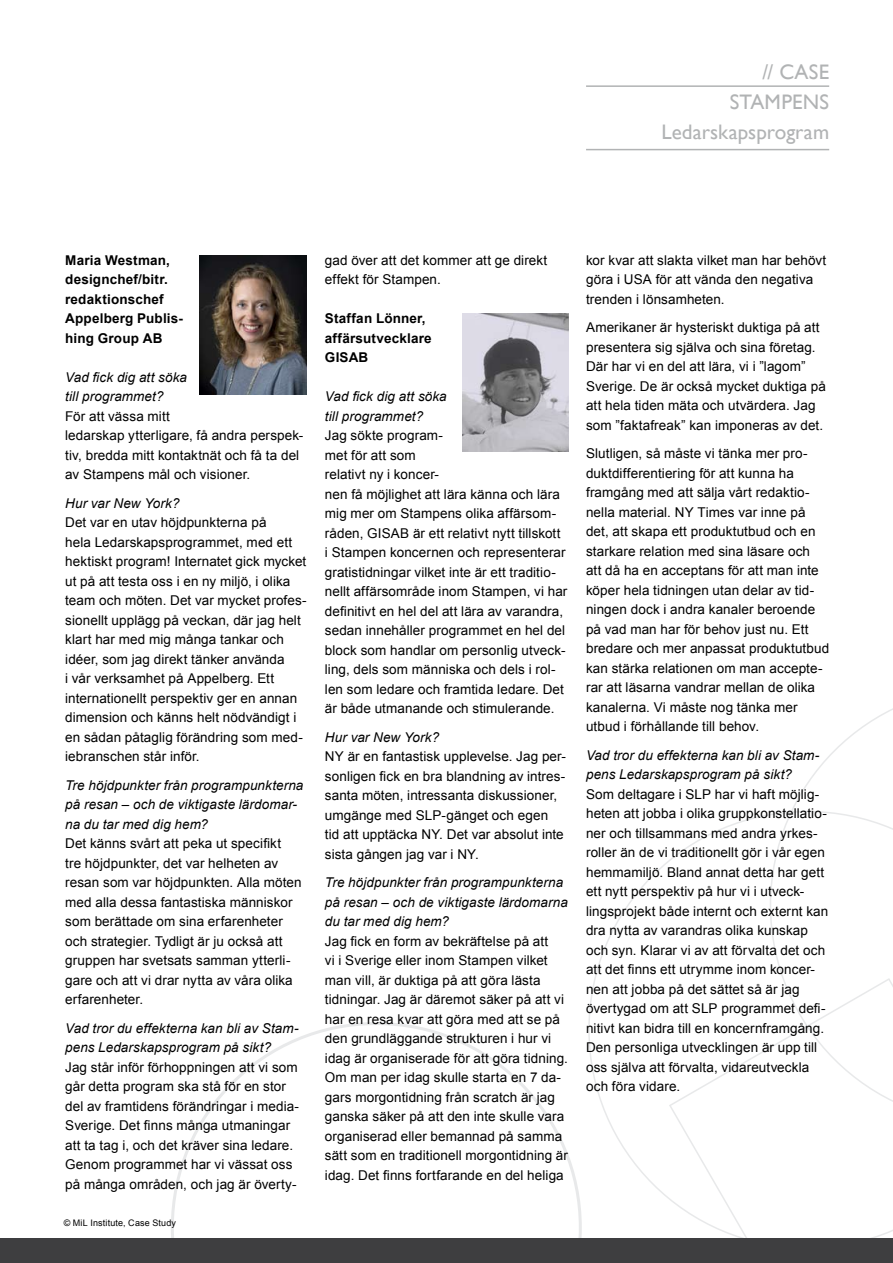
<style>
.page{position:relative;width:893px;height:1263px;background:#fff}
.page>*{position:absolute;margin:0;border:0;box-sizing:border-box;transform-origin:0 0}
.t1{font:21px/30px "Gill Sans";letter-spacing:.005em;color:#b1b3b4;text-align:right}
.t2{font:13.5px/19.5px "Arial";letter-spacing:.005em;color:#000}
.t3{font:italic 13.5px/19.5px "Arial";letter-spacing:.005em;color:#000}
.t4{font:700 13.5px/19.5px "Arial";letter-spacing:.015em;color:#000}
.t5{font:9px "Arial";letter-spacing:.02em;color:#000}
</style>
<div class="page">
<svg style="left:791px;top:708px;width:102px;height:103px"></svg>
<svg style="left:588px;top:811px;width:305px;height:427px"></svg>
<svg style="left:171px;top:1022px;width:411px;height:216px"></svg>
<div style="left:0;top:1238px;width:893px;height:25px;background:#3e3e40"></div>
<img style="left:200px;top:255px;width:107px;height:139px">
<img style="left:462px;top:314px;width:106px;height:138px">
<hr style="left:586px;top:85px;width:243px;height:2px;background:#b1b3b4">
<hr style="left:586px;top:149px;width:243px;height:1px;background:#b1b3b4">
<h1 class="t1" style="left:661px;top:57px;width:169px">// CASE<br>STAMPENS<br>Ledarskapsprogram</h1>
<p class="t4" style="left:65px;top:251px;width:119px">Maria Westman, designchef/bitr. redaktionschef<br>Appelberg Publis&shy;hing Group AB</p>
<p class="t3" style="left:65px;top:368px;width:123px">Vad fick dig att söka till programmet?</p>
<p class="t2" style="left:65px;top:407px;width:240px">För att vässa mitt<br>ledarskap ytterligare, få andra perspek&shy;tiv, bredda mitt kontaktnät och få ta del av Stampens mål och visioner.</p>
<p class="t3" style="left:65px;top:494px;width:116px">Hur var New York?</p>
<p class="t2" style="left:65px;top:513px;width:243px">Det var en utav höjdpunkterna på<br>hela Ledarskapsprogrammet, med ett hektiskt program! Internatet gick mycket ut på att testa oss i en ny miljö, i olika team och möten. Det var mycket profes&shy;sionellt upplägg på veckan, där jag helt klart har med mig många tankar och idéer, som jag direkt tänker använda<br>i vår verksamhet på Appelberg. Ett internationellt perspektiv ger en annan dimension och känns helt nödvändigt i en sådan påtaglig förändring som med&shy;iebranschen står inför.</p>
<p class="t3" style="left:65px;top:776px;width:240px">Tre höjdpunkter från programpunkterna på resan – och de viktigaste lärdomar&shy;na du tar med dig hem?</p>
<p class="t2" style="left:65px;top:834px;width:238px">Det känns svårt att peka ut specifikt<br>tre höjdpunkter, det var helheten av resan som var höjdpunkten. Alla möten med alla dessa fantastiska människor som berättade om sina erfarenheter och strategier. Tydligt är ju också att gruppen har svetsats samman ytterli&shy;gare och att vi drar nytta av våra olika erfarenheter.</p>
<p class="t3" style="left:65px;top:1018px;width:235px">Vad tror du effekterna kan bli av Stam&shy;pens Ledarskapsprogram på sikt?</p>
<p class="t2" style="left:65px;top:1057px;width:235px">Jag står inför förhoppningen att vi som går detta program ska stå för en stor del av framtidens förändringar i media-Sverige. Det finns många utmaningar att ta tag i, och det kräver sina ledare.<br>Genom programmet har vi vässat oss på många områden, och jag är överty-</p>
<p class="t5" style="left:64px;top:1217px;width:114px">© MiL Institute, Case Study</p>
<p class="t2" style="left:325px;top:251px;width:224px">gad över att det kommer att ge direkt effekt för Stampen.</p>
<p class="t4" style="left:325px;top:309px;width:108px">Staffan Lönner, affärsutvecklare<br>GISAB</p>
<p class="t3" style="left:325px;top:387px;width:123px">Vad fick dig att söka till programmet?</p>
<p class="t2" style="left:325px;top:426px;width:244px">Jag sökte program-<br>met för att som<br>relativt ny i koncer-<br>nen få möjlighet att lära känna och lära mig mer om Stampens olika affärsom&shy;råden, GISAB är ett relativt nytt tillskott<br>i Stampen koncernen och representerar gratistidningar vilket inte är ett traditio&shy;nellt affärsområde inom Stampen, vi har definitivt en hel del att lära av varandra, sedan innehåller programmet en hel del block som handlar om personlig utveck&shy;ling, dels som människa och dels i rol&shy;len som ledare och framtida ledare. Det är både utmanande och stimulerande.</p>
<p class="t3" style="left:325px;top:728px;width:116px">Hur var New York?</p>
<p class="t2" style="left:325px;top:747px;width:242px">NY är en fantastisk upplevelse. Jag per&shy;sonligen fick en bra blandning av intres&shy;santa möten, intressanta diskussioner, umgänge med SLP-gänget och egen tid att upptäcka NY. Det var absolut inte sista gången jag var i NY.</p>
<p class="t3" style="left:325px;top:873px;width:244px">Tre höjdpunkter från programpunkterna på resan – och de viktigaste lärdomarna du tar med dig hem?</p>
<p class="t2" style="left:325px;top:931px;width:245px">Jag fick en form av bekräftelse på att<br>vi i Sverige eller inom Stampen vilket man vill, är duktiga på att göra lästa tidningar. Jag är däremot säker på att vi har en resa kvar att göra med att se på den grundläggande strukturen i hur vi idag är organiserade för att göra tidning.<br>Om man per idag skulle starta en 7 da&shy;gars morgontidning från scratch är jag ganska säker på att den inte skulle vara organiserad eller bemannad på samma sätt som en traditionell morgontidning är idag. Det finns fortfarande en del heliga</p>
<p class="t2" style="left:586px;top:251px;width:242px">kor kvar att slakta vilket man har behövt göra i USA för att vända den negativa trenden i lönsamheten.</p>
<p class="t2" style="left:586px;top:318px;width:241px">Amerikaner är hysteriskt duktiga på att presentera sig själva och sina företag.<br>Där har vi en del att lära, vi i ”lagom” Sverige. De är också mycket duktiga på att hela tiden mäta och utvärdera. Jag som ”faktafreak” kan imponeras av det.</p>
<p class="t2" style="left:586px;top:444px;width:245px">Slutligen, så måste vi tänka mer pro&shy;duktdifferentiering för att kunna ha framgång med att sälja vårt redaktio&shy;nella material. NY Times var inne på det, att skapa ett produktutbud och en starkare relation med sina läsare och<br>att då ha en acceptans för att man inte köper hela tidningen utan delar av tid&shy;ningen dock i andra kanaler beroende på vad man har för behov just nu. Ett bredare och mer anpassat produktutbud kan stärka relationen om man accepte&shy;rar att läsarna vandrar mellan de olika kanalerna. Vi måste nog tänka mer utbud i förhållande till behov.</p>
<p class="t3" style="left:586px;top:746px;width:235px">Vad tror du effekterna kan bli av Stam&shy;pens Ledarskapsprogram på sikt?</p>
<p class="t2" style="left:586px;top:784px;width:244px">Som deltagare i SLP har vi haft möjlig&shy;heten att jobba i olika gruppkonstellatio&shy;ner och tillsammans med andra yrkes&shy;roller än de vi traditionellt gör i vår egen hemmamiljö. Bland annat detta har gett ett nytt perspektiv på hur vi i utveck&shy;lingsprojekt både internt och externt kan dra nytta av varandras olika kunskap och syn. Klarar vi av att förvalta det och att det finns ett utrymme inom koncer&shy;nen att jobba på det sättet så är jag övertygad om att SLP programmet defi&shy;nitivt kan bidra till en koncernframgång.<br>Den personliga utvecklingen är upp till oss själva att förvalta, vidareutveckla och föra vidare.</p>
</div>
